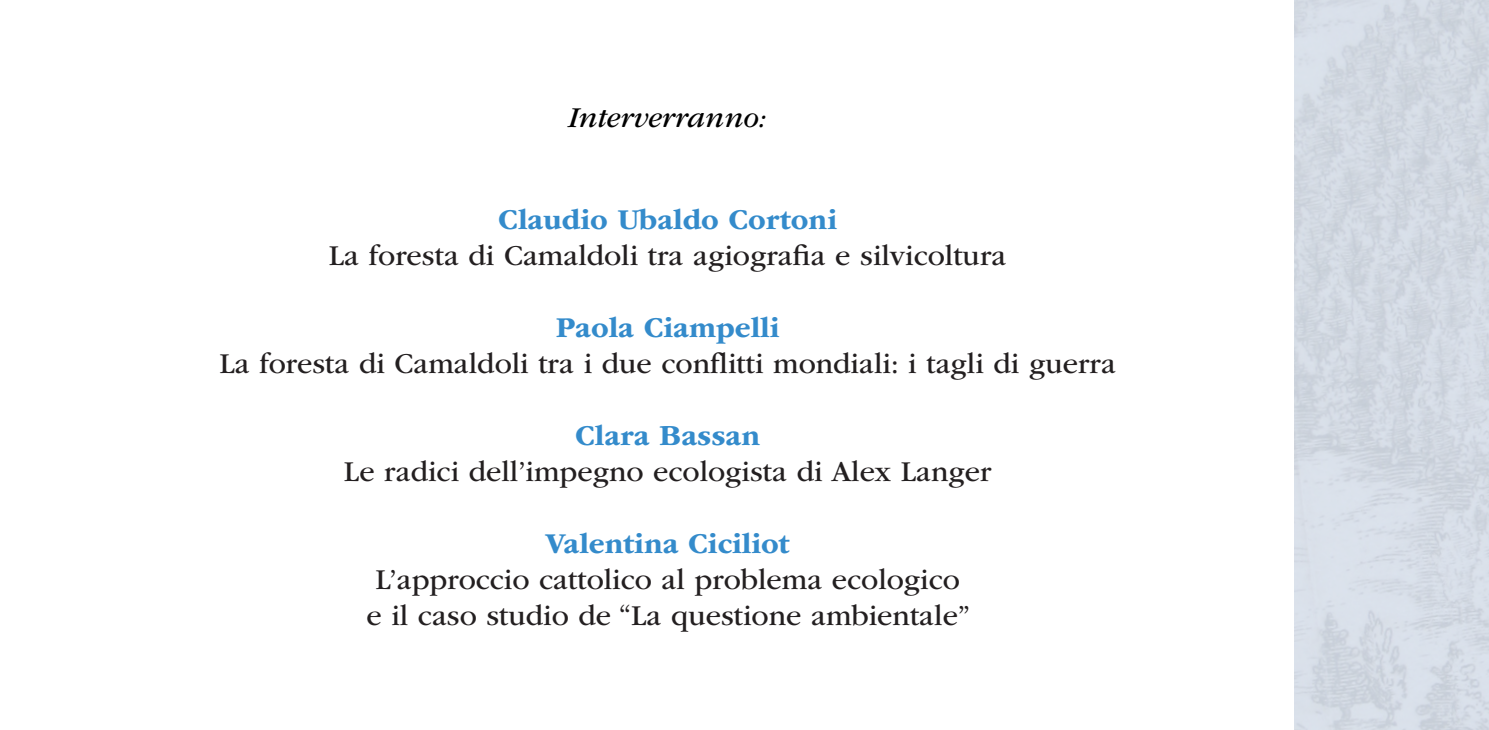
<style>
.page{position:relative;width:1489px;height:730px;background:#fff}
.page>*{position:absolute;margin:0;border:0;box-sizing:border-box;transform-origin:0 0}
.t1{font:30px/36px "ITC Garamond Std";color:#231f20;text-align:center}
.t2{font:700 30px "ITC Garamond Std";color:#348bcb}
.t3{font:italic 30px "ITC Garamond Std";color:#000}
</style>
<div class="page">
<p class="t3" style="left:568px;top:101px;width:201px">Interverranno:</p>
<p class="t2" style="left:498px;top:202px;width:340px">Claudio Ubaldo Cortoni</p>
<p class="t1" style="left:329px;top:237px;width:679px">La foresta di Camaldoli tra agiografia e silvicoltura</p>
<p class="t2" style="left:555px;top:310px;width:225px">Paola Ciampelli</p>
<p class="t1" style="left:219px;top:345px;width:898px">La foresta di Camaldoli tra i due conflitti mondiali: i tagli di guerra</p>
<p class="t2" style="left:575px;top:418px;width:186px">Clara Bassan</p>
<p class="t1" style="left:344px;top:453px;width:649px">Le radici dell’impegno ecologista di Alex Langer</p>
<p class="t2" style="left:545px;top:526px;width:245px">Valentina Ciciliot</p>
<p class="t1" style="left:366px;top:561px;width:605px">L’approccio cattolico al problema ecologico e il caso studio de “La questione ambientale”</p>
</div>
